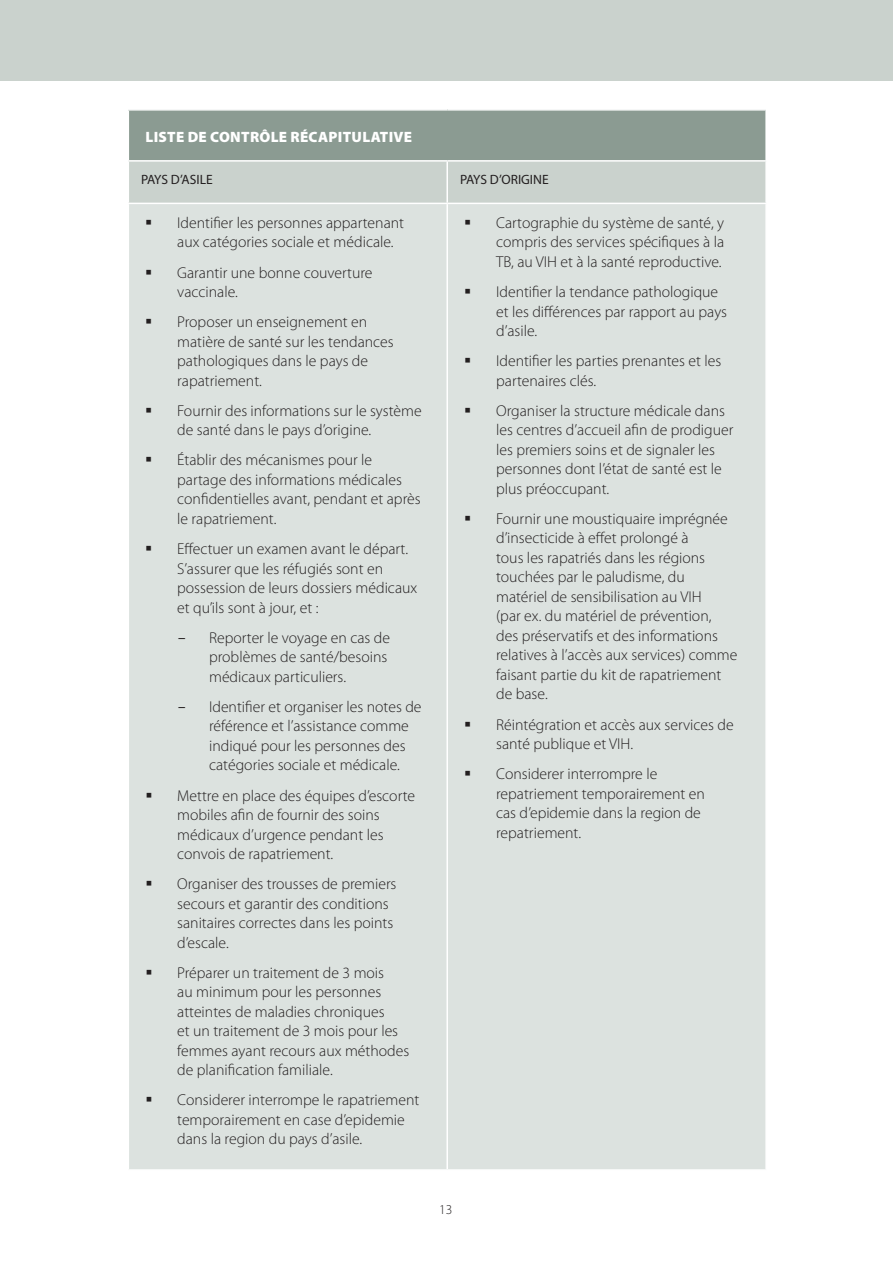
<style>
.page{position:relative;width:893px;height:1263px;background:#fff}
.page>*{position:absolute;margin:0;border:0;box-sizing:border-box;transform-origin:0 0}
.t1{font:300 15.75px/19.5px "Myriad Pro";color:#231f20}
.t2{font:900 15px "Myriad Pro";letter-spacing:.02em;color:#fff}
.t3{font:13.5px "Myriad Pro";color:#231f20}
.t4{font:300 13.5px "Myriad Pro";color:#231f20}
.s1{font-family:"Courier New";font-weight:400}
</style>
<div class="page">
<div style="left:0;top:0;width:893px;height:81px;background:#cad2cd"></div>
<div style="left:128px;top:110px;width:638px;height:51px;background:#8b9b92"></div>
<div style="left:129px;top:162px;width:636px;height:41px;background:#cad2cd"></div>
<div style="left:129px;top:204px;width:636px;height:965px;background:#dce2df"></div>
<hr style="left:128px;top:109px;width:319px;height:2px;background:#fff">
<hr style="left:128px;top:111px;width:1px;height:49px;background:#fff">
<hr style="left:447px;top:109px;width:320px;height:2px;background:#fff">
<hr style="left:765px;top:111px;width:2px;height:49px;background:#fff">
<hr style="left:128px;top:160px;width:319px;height:2px;background:#fff">
<hr style="left:447px;top:160px;width:320px;height:2px;background:#fff">
<hr style="left:446px;top:162px;width:2px;height:41px;background:#fff">
<hr style="left:446px;top:204px;width:2px;height:965px;background:#fff">
<svg style="left:147px;top:220px;width:4px;height:5px"></svg>
<svg style="left:147px;top:269px;width:4px;height:5px"></svg>
<svg style="left:147px;top:319px;width:4px;height:5px"></svg>
<svg style="left:147px;top:408px;width:4px;height:4px"></svg>
<svg style="left:147px;top:457px;width:4px;height:5px"></svg>
<svg style="left:147px;top:546px;width:4px;height:5px"></svg>
<svg style="left:147px;top:792px;width:4px;height:5px"></svg>
<svg style="left:147px;top:881px;width:4px;height:5px"></svg>
<svg style="left:147px;top:970px;width:4px;height:4px"></svg>
<svg style="left:147px;top:1097px;width:4px;height:5px"></svg>
<svg style="left:466px;top:220px;width:4px;height:4px"></svg>
<svg style="left:466px;top:289px;width:4px;height:5px"></svg>
<svg style="left:466px;top:358px;width:4px;height:5px"></svg>
<svg style="left:466px;top:408px;width:4px;height:4px"></svg>
<svg style="left:466px;top:516px;width:4px;height:4px"></svg>
<svg style="left:466px;top:721px;width:4px;height:5px"></svg>
<svg style="left:466px;top:771px;width:4px;height:5px"></svg>
<p class="t2" style="left:145px;top:129px;width:267px">LISTE DE CONTRÔLE RÉCAPITULATIVE</p>
<p class="t3" style="left:141px;top:171px;width:73px">PAYS D’ASILE</p>
<p class="t3" style="left:460px;top:171px;width:90px">PAYS D’ORIGINE</p>
<p class="t1" style="left:177px;top:213px;width:228px">Identifier les personnes appartenant aux catégories sociale et médicale.</p>
<p class="t1" style="left:177px;top:262px;width:197px">Garantir une bonne couverture vaccinale.</p>
<p class="t1" style="left:177px;top:312px;width:218px">Proposer un enseignement en matière de santé sur les tendances pathologiques dans le pays de rapatriement.</p>
<p class="t1" style="left:177px;top:401px;width:246px">Fournir des informations sur le système de santé dans le pays d’origine.</p>
<p class="t1" style="left:177px;top:450px;width:245px">Établir des mécanismes pour le partage des informations médicales confidentielles avant, pendant et après le rapatriement.</p>
<p class="t1" style="left:177px;top:539px;width:242px">Effectuer un examen avant le départ.<br>S’assurer que les réfugiés sont en possession de leurs dossiers médicaux et qu’ils sont à jour, et :</p>
<p class="t1" style="left:209px;top:628px;width:183px;text-indent:-32px"><span class="s1">-</span> Reporter le voyage en cas de problèmes de santé/besoins médicaux particuliers.</p>
<p class="t1" style="left:209px;top:697px;width:214px;text-indent:-32px"><span class="s1">-</span> Identifier et organiser les notes de référence et l’assistance comme indiqué pour les personnes des catégories sociale et médicale.</p>
<p class="t1" style="left:177px;top:785px;width:239px">Mettre en place des équipes d’escorte mobiles afin de fournir des soins médicaux d’urgence pendant les convois de rapatriement.</p>
<p class="t1" style="left:177px;top:874px;width:221px">Organiser des trousses de premiers secours et garantir des conditions sanitaires correctes dans les points d’escale.</p>
<p class="t1" style="left:177px;top:963px;width:234px">Préparer un traitement de 3 mois<br>au minimum pour les personnes atteintes de maladies chroniques<br>et un traitement de 3 mois pour les femmes ayant recours aux méthodes de planification familiale.</p>
<p class="t1" style="left:177px;top:1090px;width:244px">Considerer interrompe le rapatriement temporairement en case d’epidemie dans la region du pays d’asile.</p>
<p class="t1" style="left:496px;top:213px;width:230px;text-align:justify">Cartographie du système de santé, y compris des services spécifiques à la TB, au VIH et à la santé reproductive.</p>
<p class="t1" style="left:496px;top:282px;width:232px">Identifier la tendance pathologique et les différences par rapport au pays d’asile.</p>
<p class="t1" style="left:496px;top:351px;width:227px">Identifier les parties prenantes et les partenaires clés.</p>
<p class="t1" style="left:496px;top:401px;width:239px">Organiser la structure médicale dans les centres d’accueil afin de prodiguer les premiers soins et de signaler les personnes dont l’état de santé est le plus préoccupant.</p>
<p class="t1" style="left:496px;top:509px;width:243px">Fournir une moustiquaire imprégnée d’insecticide à effet prolongé à<br>tous les rapatriés dans les régions touchées par le paludisme, du matériel de sensibilisation au VIH<br>(par ex. du matériel de prévention, des préservatifs et des informations relatives à l’accès aux services) comme faisant partie du kit de rapatriement de base.</p>
<p class="t1" style="left:496px;top:714px;width:239px">Réintégration et accès aux services de santé publique et VIH.</p>
<p class="t1" style="left:496px;top:764px;width:210px">Considerer interrompre le repatriement temporairement en cas d’epidemie dans la region de repatriement.</p>
<p class="t4" style="left:439px;top:1202px;width:15px">13</p>
</div>
